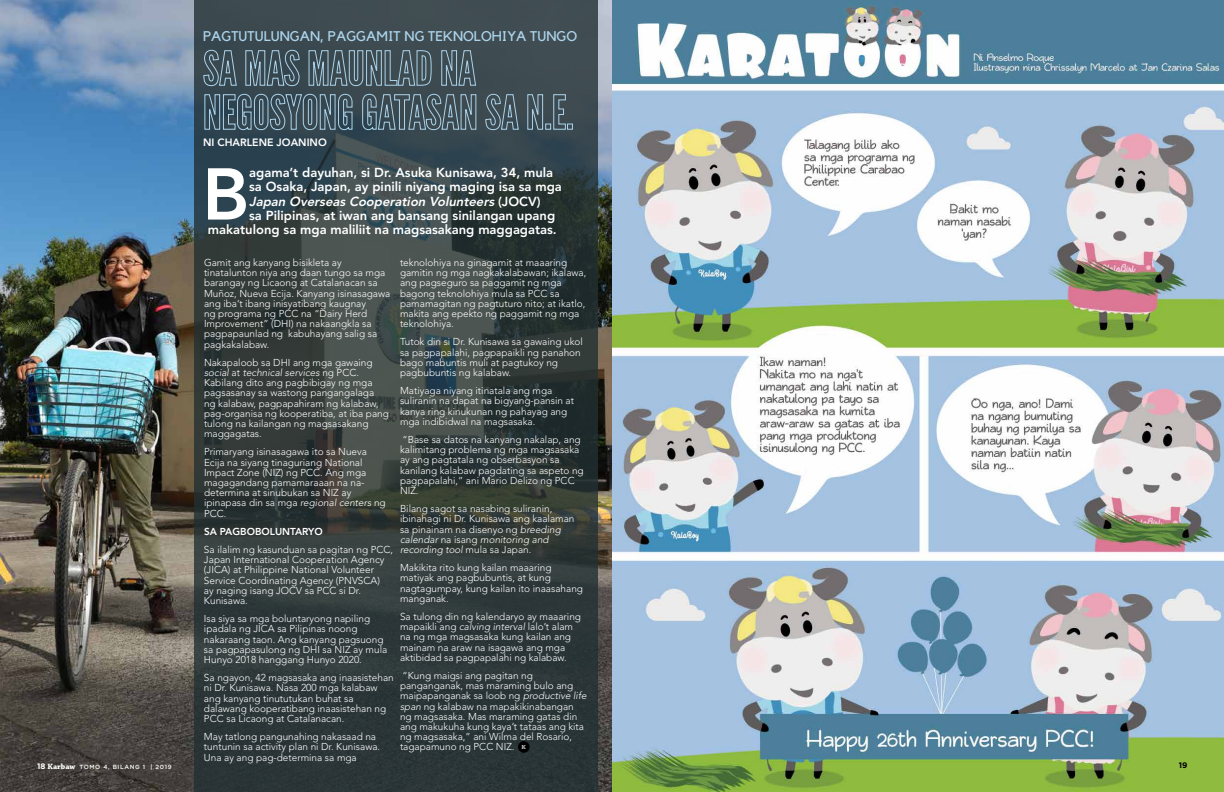
<style>
.page{position:relative;width:1224px;height:792px;background:#fff}
.page>*{position:absolute;margin:0;border:0;box-sizing:border-box;transform-origin:0 0}
.t1{font:800 72.4px "Avenir LT Std";color:#fff}
.t2{font:14px "Kollektif";color:#acd4ec}
.t3{font:800 13px "Avenir LT Std";color:#fff}
.t4{font:italic 800 13px "Avenir LT Std";color:#fff}
.t5{font:800 10.6px "Avenir LT Std";color:#fff}
.t6{font:300 10px/10.2px "Avenir LT Std";color:#fff}
.t7{font:800 10px "Avenir LT Std";color:#fff}
.t8{font:700 8px "Gotham";color:#000}
.t9{font:700 6.4px "Chaparral Pro";color:#fff}
.t10{font:500 6px "Gotham";letter-spacing:.1em;color:#fff}
.s1{font-style:normal}
.s2{font-style:italic}
.s3{font-weight:700;font-size:8px}
.s4{font-family:"Chaparral Pro";font-weight:700;font-size:8px}
</style>
<div class="page">
<img style="left:0;top:0;width:1224px;height:792px">
<svg style="left:194px;top:0;width:404px;height:792px;background:#333e3e"></svg>
<svg style="left:203px;top:49px;width:34px;height:38px"></svg>
<svg style="left:245px;top:49px;width:55px;height:38px;background:#516671"></svg>
<svg style="left:308px;top:50px;width:124px;height:37px;background:#556872"></svg>
<svg style="left:441px;top:50px;width:36px;height:36px"></svg>
<svg style="left:204px;top:93px;width:149px;height:38px;background:#4e6471"></svg>
<svg style="left:362px;top:93px;width:115px;height:38px;background:#526670"></svg>
<svg style="left:485px;top:93px;width:34px;height:38px"></svg>
<svg style="left:527px;top:94px;width:46px;height:36px;background:#52646e"></svg>
<div style="left:518px;top:741px;width:12px;height:12px;background:#000;border-radius:50%"></div>
<h2 class="t2" style="left:203px;top:28px;width:376px">PAGTUTULUNGAN, PAGGAMIT NG TEKNOLOHIYA TUNGO</h2>
<p class="t5" style="left:203px;top:136px;width:125px">ni CHARLEN E JOAN INO</p>
<h1 class="t1" style="left:202px;top:152px;width:39px">B</h1>
<h3 class="t3" style="left:249px;top:165px;width:306px">agama’t dayuhan, si Dr. Asuka Kunisawa, 34, mula</h3>
<h3 class="t3" style="left:249px;top:179px;width:314px">sa Osaka, Japan, ay pinili niyang maging isa sa mga</h3>
<h3 class="t4" style="left:249px;top:193px;width:293px">Japan Overseas Cooperation Volunteers <span class="s1">( J O CV)</span></h3>
<h3 class="t3" style="left:249px;top:207px;width:308px">sa Pilipinas, at iwan ang bansang sinilangan upang</h3>
<h3 class="t3" style="left:208px;top:221px;width:350px">makatulong sa mga maliliit na magsasakang maggagatas.</h3>
<p class="t6" style="left:204px;top:258px;width:188px">Gamit ang kanyang bisikleta ay tinatalunton niya ang daan tungo sa mga barangay ng Licaong at Catalanacan sa Muñoz, Nueva Ecija. Kanyang isinasagawa ang iba’t ibang inisyatibang kaugnay<br>ng programa ng PCC na “Dairy Herd Improvement” (DHI) na nakaangkla sa pagpapaunlad ng kabuhayang salig sa pagkakalabaw.</p>
<p class="t6" style="left:204px;top:357px;width:186px">Nakapaloob sa DHI ang mga gawaing <span class="s2">social</span> at <span class="s2">technical services</span> ng PCC.<br>Kabilang dito ang pagbibigay ng mga pagsasanay sa wastong pangangalaga<br>ng kalabaw, pagpapahiram ng kalabaw, pag-organisa ng kooperatiba, at iba pang tulong na kailangan ng magsasakang maggagatas.</p>
<p class="t6" style="left:204px;top:447px;width:183px">Primaryang isinasagawa ito sa Nueva<br>Ecija na siyang tinaguriang National<br>Impact Zone (NIZ) ng PCC. Ang mga magagandang pamamaraaan na na&shy;determina at sinubukan sa NIZ ay ipinapasa din sa mga <span class="s2">regional centers</span> ng<br>PCC.</p>
<p class="t7" style="left:204px;top:525px;width:66px">Sa pagbo bolu</p>
<p class="t7" style="left:282px;top:525px;width:40px">ntaryo</p>
<p class="t6" style="left:204px;top:545px;width:191px">Sa ilalim ng kasunduan sa pagitan ng PCC, Japan International Cooperation Agency (JICA) at Philippine National Volunteer Service Coordinating Agency (PNVSCA)<br>ay naging isang JOCV sa PCC si Dr.<br>Kunisawa.</p>
<p class="t6" style="left:204px;top:614px;width:185px">Isa siya sa mga boluntaryong napiling ipadala ng JICA sa Pilipinas noong nakaraang taon. Ang kanyang pagsuong sa pagpapasulong ng DHI sa NIZ ay mula Hunyo 2018 hanggang Hunyo 2020.</p>
<p class="t6" style="left:204px;top:673px;width:191px">Sa ngayon, 42 magsasaka ang inaasistehan ni Dr. Kunisawa. Nasa 200 mga kalabaw ang kanyang tinututukan buhat sa dalawang kooperatibang inaasistehan ng PCC sa Licaong at Catalanacan.</p>
<p class="t6" style="left:204px;top:732px;width:178px">May tatlong pangunahing nakasaad na tuntunin sa activity plan ni Dr. Kunisawa.<br>Una ay ang pag-determina sa mga</p>
<p class="t6" style="left:400px;top:258px;width:188px">teknolohiya na ginagamit at maaaring gamitin ng mga nagkakalabawan; ikalawa, ang pagseguro sa paggamit ng mga bagong teknolohiya mula sa PCC sa pamamagitan ng pagtuturo nito; at ikatlo, makita ang epekto ng paggamit ng mga teknolohiya.</p>
<p class="t6" style="left:400px;top:337px;width:184px">Tutok din si Dr. Kunisawa sa gawaing ukol sa pagpapalahi, pagpapaikli ng panahon bago mabuntis muli at pagtukoy ng pagbubuntis ng kalabaw.</p>
<p class="t6" style="left:400px;top:386px;width:176px">Matiyaga niyang itinatala ang mga suliranin na dapat na bigyang-pansin at kanya ring kinukunan ng pahayag ang mga indibidwal na magsasaka.</p>
<p class="t6" style="left:400px;top:435px;width:185px">“Base sa datos na kanyang nakalap, ang kalimitang problema ng mga magsasaka ay ang pagtatala ng obserbasyon sa kanilang kalabaw pagdating sa aspeto ng pagpapalahi,” ani Mario Delizo ng PCC<br>NIZ.</p>
<p class="t6" style="left:400px;top:504px;width:176px">Bilang sagot sa nasabing suliranin, ibinahagi ni Dr. Kunisawa ang kaalaman sa pinainam na disenyo ng <span class="s2">breeding calendar</span> na isang <span class="s2">monitoring and recording tool</span> mula sa Japan.</p>
<p class="t6" style="left:400px;top:563px;width:185px">Makikita rito kung kailan maaaring matiyak ang pagbubuntis, at kung nagtagumpay, kung kailan ito inaasahang manganak.</p>
<p class="t6" style="left:400px;top:612px;width:183px">Sa tulong din ng kalendaryo ay maaaring mapaikli ang <span class="s2">calving interval</span> lalo’t alam na ng mga magsasaka kung kailan ang mainam na araw na isagawa ang mga aktibidad sa pagpapalahi ng kalabaw.</p>
<p class="t6" style="left:400px;top:671px;width:188px">“Kung maigsi ang pagitan ng panganganak, mas maraming bulo ang maipapanganak sa loob ng <span class="s2">productive life span</span> ng kalabaw na mapakikinabangan ng magsasaka. Mas maraming gatas din ang makukuha kung kaya’t tataas ang kita ng magsasaka,” ani Wilma del Rosario, tagapamuno ng PCC NIZ.</p>
<p class="t9" style="left:522px;top:744px;width:6px">K</p>
<p class="t10" style="left:37px;top:763px;width:136px"><span class="s3">18</span> <span class="s4">Karbaw</span> TOMO 4, BILANG 1 | 2019</p>
<p class="t8" style="left:1179px;top:760px;width:10px">19</p>
</div>
